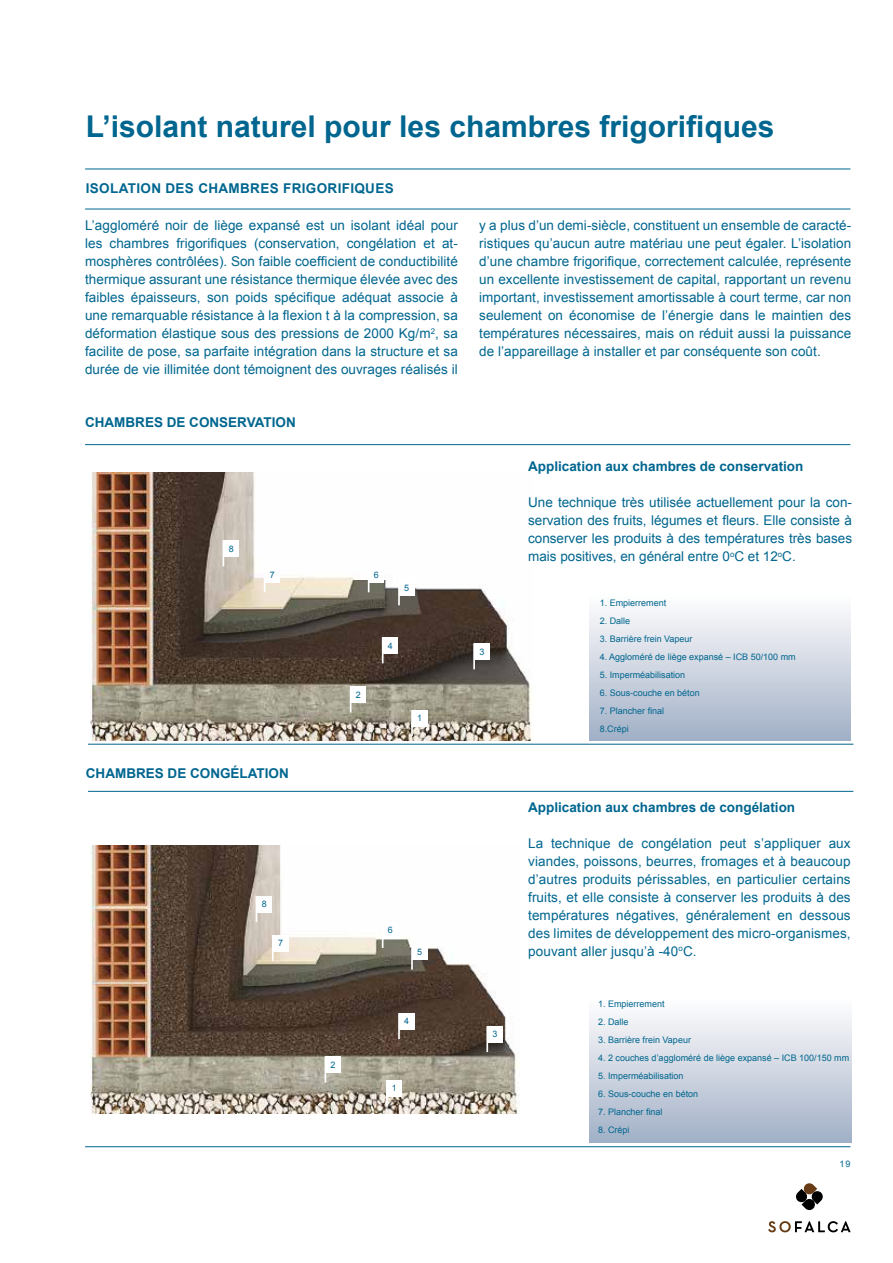
<style>
.page{position:relative;width:893px;height:1263px;background:#fff}
.page>*{position:absolute;margin:0;border:0;box-sizing:border-box;transform-origin:0 0}
.t1{font:700 30px "Arial";color:#00668f}
.t2{font:13.5px/18px "Arial";letter-spacing:.005em;color:#00668f;text-align:justify}
.t3{font:700 13.5px "Arial";color:#00668f}
.t4{font:700 13.5px "Arial";letter-spacing:.025em;color:#00668f}
.t5{font:9px/18px "Arial";color:#00668f}
</style>
<div class="page">
<hr style="left:85px;top:1146px;width:765px;height:1px;background:#00668f">
<hr style="left:85px;top:169px;width:765px;height:1px;background:#00668f">
<svg style="left:768px;top:1221px;width:82px;height:11px"></svg>
<svg style="left:796px;top:1183px;width:27px;height:27px"></svg>
<img style="left:91px;top:472px;width:440px;height:268px">
<img style="left:91px;top:845px;width:429px;height:268px">
<hr style="left:85px;top:209px;width:765px;height:1px;background:#00668f">
<hr style="left:85px;top:444px;width:765px;height:1px;background:#00668f">
<hr style="left:88px;top:744px;width:765px;height:1px;background:#00668f">
<hr style="left:88px;top:791px;width:765px;height:1px;background:#00668f">
<div style="left:474px;top:643px;width:16px;height:16px;background:#fff"></div>
<hr style="left:473px;top:643px;width:2px;height:26px;background:#fff">
<div style="left:487px;top:1026px;width:16px;height:16px;background:#fff"></div>
<hr style="left:486px;top:1026px;width:2px;height:26px;background:#fff">
<div style="left:412px;top:710px;width:15px;height:16px;background:#fff"></div>
<hr style="left:411px;top:710px;width:2px;height:26px;background:#fff">
<div style="left:387px;top:1080px;width:15px;height:16px;background:#fff"></div>
<hr style="left:386px;top:1080px;width:2px;height:26px;background:#fff">
<div style="left:351px;top:686px;width:15px;height:17px;background:#fff"></div>
<svg style="left:350px;top:686px;width:1px;height:26px"></svg>
<div style="left:325px;top:1056px;width:16px;height:17px;background:#fff"></div>
<div style="left:383px;top:637px;width:15px;height:16px;background:#fff"></div>
<svg style="left:382px;top:637px;width:1px;height:26px"></svg>
<div style="left:399px;top:1013px;width:15px;height:16px;background:#fff"></div>
<hr style="left:398px;top:1013px;width:2px;height:26px;background:#fff">
<div style="left:399px;top:579px;width:15px;height:16px;background:#fff"></div>
<hr style="left:398px;top:579px;width:2px;height:26px;background:#fff">
<div style="left:412px;top:944px;width:15px;height:16px;background:#fff"></div>
<hr style="left:411px;top:944px;width:2px;height:26px;background:#fff">
<div style="left:369px;top:566px;width:15px;height:16px;background:#fff"></div>
<svg style="left:368px;top:566px;width:1px;height:26px"></svg>
<div style="left:383px;top:922px;width:15px;height:16px;background:#fff"></div>
<svg style="left:382px;top:922px;width:1px;height:26px"></svg>
<div style="left:265px;top:566px;width:15px;height:16px;background:#fff"></div>
<svg style="left:264px;top:566px;width:1px;height:26px"></svg>
<div style="left:273px;top:935px;width:15px;height:16px;background:#fff"></div>
<hr style="left:272px;top:935px;width:2px;height:26px;background:#fff">
<div style="left:223px;top:540px;width:16px;height:16px;background:#fff"></div>
<div style="left:256px;top:896px;width:16px;height:16px;background:#fff"></div>
<div style="left:589px;top:589px;width:261px;height:151px;background:linear-gradient(to bottom,#fff,#a2b0c7)"></div>
<div style="left:589px;top:993px;width:263px;height:149px;background:linear-gradient(to bottom,#fff,#a2b1c7)"></div>
<h1 class="t1" style="left:86px;top:106px;width:690px">L’isolant naturel pour les chambres frigorifiques</h1>
<p class="t4" style="left:86px;top:179px;width:309px">ISOLATION DES CHAMBRES FRIGORIFIQUES</p>
<p class="t2" style="left:479px;top:217px;width:374px">y a plus d’un demi-siècle, constituent un ensemble de caracté&shy;ristiques qu’aucun autre matériau une peut égaler. L’isolation d’une chambre frigorifique, correctement calculée, représente un excellente investissement de capital, rapportant un revenu important, investissement amortissable à court terme, car non seulement on économise de l’énergie dans le maintien des températures nécessaires, mais on réduit aussi la puissance de l’appareillage à installer et par conséquente son coût.</p>
<p class="t2" style="left:85px;top:217px;width:374px">L’aggloméré noir de liège expansé est un isolant idéal pour les chambres frigorifiques (conservation, congélation et at&shy;mosphères contrôlées). Son faible coefficient de conductibilité thermique assurant une résistance thermique élevée avec des faibles épaisseurs, son poids spécifique adéquat associe à une remarquable résistance à la flexion t à la compression, sa déformation élastique sous des pressions de 2000 Kg/m<sup>2</sup>, sa facilite de pose, sa parfaite intégration dans la structure et sa durée de vie illimitée dont témoignent des ouvrages réalisés il</p>
<p class="t3" style="left:85px;top:413px;width:212px">CHAMBRES DE CONSERVATION</p>
<p class="t5" style="left:229px;top:540px;width:6px">8</p>
<p class="t5" style="left:270px;top:566px;width:6px">7</p>
<p class="t3" style="left:86px;top:765px;width:205px">CHAMBRES DE CONGÉLATION</p>
<p class="t5" style="left:374px;top:566px;width:6px">6</p>
<p class="t5" style="left:404px;top:579px;width:6px">5</p>
<p class="t5" style="left:356px;top:686px;width:6px">2</p>
<p class="t5" style="left:388px;top:637px;width:6px">4</p>
<p class="t5" style="left:417px;top:709px;width:6px">1</p>
<p class="t5" style="left:262px;top:895px;width:6px">8</p>
<p class="t5" style="left:278px;top:934px;width:6px">7</p>
<p class="t5" style="left:331px;top:1056px;width:6px">2</p>
<p class="t5" style="left:388px;top:921px;width:6px">6</p>
<p class="t5" style="left:417px;top:943px;width:6px">5</p>
<p class="t5" style="left:404px;top:1012px;width:6px">4</p>
<p class="t5" style="left:392px;top:1079px;width:6px">1</p>
<p class="t5" style="left:479px;top:643px;width:6px">3</p>
<p class="t5" style="left:493px;top:1025px;width:6px">3</p>
<p class="t3" style="left:528px;top:458px;width:277px">Application aux chambres de conservation</p>
<p class="t2" style="left:528px;top:494px;width:325px">U ne technique très utilisée actuellement pour la con&shy;servation des fruits, légumes et fleurs. Elle consiste à conserver les produits à des températures très bases mais positives, en général entre 0<sup>o</sup>C et 12<sup>o</sup>C.</p>
<p class="t5" style="left:600px;top:594px;width:68px">1. Empierrement</p>
<p class="t5" style="left:600px;top:612px;width:32px">2. Dalle</p>
<p class="t5" style="left:600px;top:630px;width:94px">3. Barrière frein Vapeur</p>
<p class="t5" style="left:600px;top:648px;width:198px">4. Aggloméré de liège expansé – I CB 50/100 mm</p>
<p class="t5" style="left:600px;top:666px;width:87px">5. I mperméabilisation</p>
<p class="t5" style="left:600px;top:684px;width:102px">6. Sous-couche en béton</p>
<p class="t5" style="left:600px;top:702px;width:66px">7. Plancher final<br>8.Crépi</p>
<p class="t3" style="left:528px;top:798px;width:269px">Application aux chambres de congélation</p>
<p class="t2" style="left:528px;top:834px;width:324px">La technique de congélation peut s’appliquer aux viandes, poissons, beurres, fromages et à beaucoup d’autres produits périssables, en particulier certains fruits, et elle consiste à conserver les produits à des températures négatives, généralement en dessous des limites de développement des micro-organismes, pouvant aller jusqu’à -40<sup>o</sup>C.</p>
<p class="t5" style="left:598px;top:995px;width:68px">1. Empierrement</p>
<p class="t5" style="left:598px;top:1013px;width:32px">2. Dalle</p>
<p class="t5" style="left:598px;top:1031px;width:94px">3. Barrière frein Vapeur</p>
<p class="t5" style="left:598px;top:1049px;width:253px">4. 2 couches d’aggloméré de liège expansé – I CB 100/150 mm</p>
<p class="t5" style="left:598px;top:1067px;width:87px">5. I mperméabilisation</p>
<p class="t5" style="left:598px;top:1085px;width:102px">6. Sous-couche en béton</p>
<p class="t5" style="left:598px;top:1103px;width:66px">7. Plancher final</p>
<p class="t5" style="left:598px;top:1121px;width:33px">8. Crépi</p>
<p class="t5" style="left:839px;top:1155px;width:12px">19</p>
</div>
